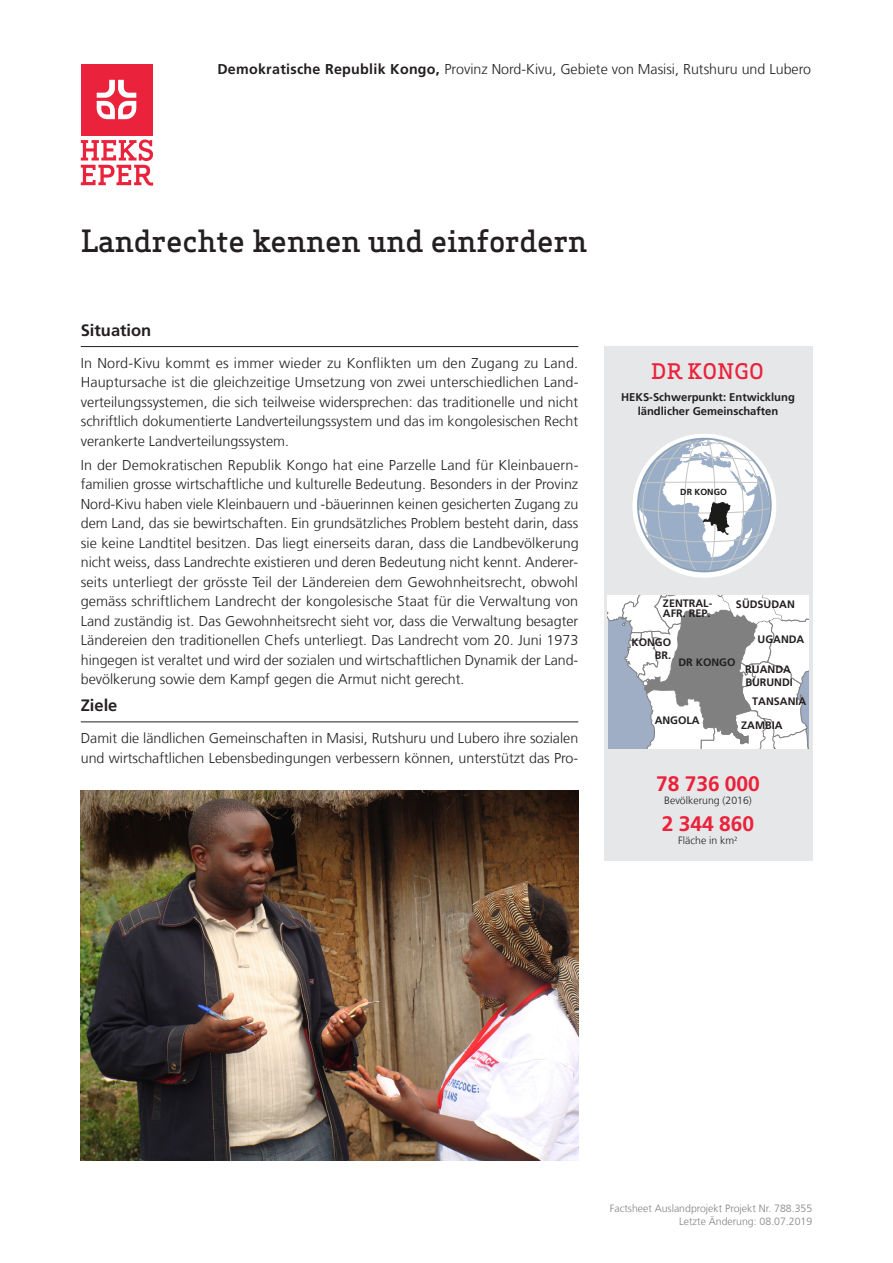
<style>
.page{position:relative;width:893px;height:1263px;background:#fff}
.page>*{position:absolute;margin:0;border:0;box-sizing:border-box;transform-origin:0 0}
.Titel{font:500 30px "Apex Serif";letter-spacing:-.01em;color:#231f20}
.t1{font:700 21px "Frutiger LT Com";color:#ea223b}
.t2{font:500 21px "Apex Serif";letter-spacing:.025em;color:#ea223b}
.Untertitel{font:700 16.5px "Frutiger LT Com";color:#231f20}
.text{font:300 14.25px/19.5px "Frutiger LT Com";color:#231f20;text-align:justify}
.Kopfzeile{font:300 14.25px "Frutiger LT Com";color:#231f20}
.t3{font:700 11.25px/13.4px "Frutiger LT Com";color:#231f20;text-align:center}
.t4{font:700 10.8px/13px "Frutiger LT Com";color:#231f20;text-align:right}
.t5{font:300 10.5px/12.6px "Frutiger LT Com";color:#808285;text-align:right}
.t6{font:300 10.5px "Frutiger LT Com";color:#231f20}
.t7{font:700 8.85px "Frutiger LT Com";color:#1b1b1a}
.s1{font-weight:700}
</style>
<div class="page">
<hr style="left:81px;top:346px;width:497px;height:1px;background:#231f20">
<hr style="left:81px;top:721px;width:497px;height:1px;background:#231f20">
<div style="left:604px;top:347px;width:208px;height:514px;background:#e6e7e9"></div>
<svg style="left:607px;top:595px;width:201px;height:154px;background:#cbcdd1"></svg>
<svg style="left:633px;top:434px;width:143px;height:143px"></svg>
<img style="left:81px;top:791px;width:497px;height:370px">
<div style="left:81px;top:64px;width:71px;height:71px;background:#ea223b"></div>
<svg style="left:97px;top:80px;width:39px;height:39px"></svg>
<svg style="left:81px;top:140px;width:72px;height:46px"></svg>
<p class="Kopfzeile" style="left:217px;top:61px;width:595px"><span class="s1">Demokratische Republik Kongo,</span> Provinz Nord-Kivu, Gebiete von Masisi, Rutshuru und Lubero</p>
<p class="Titel" style="left:81px;top:222px;width:508px">Landrechte kennen und einfordern</p>
<p class="Untertitel" style="left:81px;top:320px;width:72px">Situation</p>
<p class="text" style="left:81px;top:353px;width:499px">In Nord-Kivu kommt es immer wieder zu Konflikten um den Zugang zu Land.<br>Hauptursache ist die gleichzeitige Umsetzung von zwei unterschiedlichen Land&shy;verteilungssystemen, die sich teilweise widersprechen: das traditionelle und nicht schriftlich dokumentierte Landverteilungssystem und das im kongolesischen Recht verankerte Landverteilungssystem.</p>
<p class="text" style="left:81px;top:455px;width:499px">In der Demokratischen Republik Kongo hat eine Parzelle Land für Kleinbauern&shy;familien grosse wirtschaftliche und kulturelle Bedeutung. Besonders in der Provinz Nord-Kivu haben viele Kleinbauern und -bäuerinnen keinen gesicherten Zugang zu dem Land, das sie bewirtschaften. Ein grundsätzliches Problem besteht darin, dass sie keine Landtitel besitzen. Das liegt einerseits daran, dass die Landbevölkerung nicht weiss, dass Landrechte existieren und deren Bedeutung nicht kennt. Anderer&shy;seits unterliegt der grösste Teil der Ländereien dem Gewohnheitsrecht, obwohl gemäss schriftlichem Landrecht der kongolesische Staat für die Verwaltung von Land zuständig ist. Das Gewohnheitsrecht sieht vor, dass die Verwaltung besagter Ländereien den traditionellen Chefs unterliegt. Das Landrecht vom 20. Juni 1973 hingegen ist veraltet und wird der sozialen und wirtschaftlichen Dynamik der Land&shy;bevölkerung sowie dem Kampf gegen die Armut nicht gerecht.</p>
<p class="Untertitel" style="left:81px;top:695px;width:38px">Ziele</p>
<p class="text" style="left:81px;top:728px;width:499px">Damit die ländlichen Gemeinschaften in Masisi, Rutshuru und Lubero ihre sozialen und wirtschaftlichen Lebensbedingungen verbessern können, unterstützt das Pro-</p>
<p class="t2" style="left:651px;top:358px;width:114px">DR KONGO</p>
<p class="t3" style="left:621px;top:391px;width:175px">HEKS-Schwerpunkt: Entwicklung ländlicher Gemeinschaften</p>
<p class="t7" style="left:680px;top:486px;width:48px">DR KONGO</p>
<p class="t4" style="left:663px;top:597px;width:51px">ZENTRAL-</p>
<p class="t4" style="left:736px;top:598px;width:60px">SÜDSUDAN</p>
<p class="t4" style="left:663px;top:607px;width:49px">AFR. REP.</p>
<p class="t4" style="left:631px;top:636px;width:41px">KONGO<br>BR.</p>
<p class="t4" style="left:758px;top:633px;width:48px">UGANDA</p>
<p class="t4" style="left:745px;top:662px;width:49px;text-align:left">RUANDA<br>BURUNDI</p>
<p class="t4" style="left:752px;top:694px;width:56px">TANSANIA</p>
<p class="t4" style="left:741px;top:718px;width:43px">ZAMBIA</p>
<p class="t4" style="left:678px;top:656px;width:59px">DR KONGO</p>
<p class="t4" style="left:655px;top:714px;width:47px">ANGOLA</p>
<p class="t1" style="left:656px;top:771px;width:105px">78 736 000</p>
<p class="t6" style="left:664px;top:794px;width:89px">Bevölkerung (2016)</p>
<p class="t1" style="left:662px;top:811px;width:94px">2 344 860</p>
<p class="t6" style="left:678px;top:835px;width:61px">Fläche in km<sup>2</sup></p>
<p class="t5" style="left:610px;top:1202px;width:204px">Factsheet Auslandprojekt Projekt Nr. 788.355<br>Letzte Änderung: 08.07.2019</p>
</div>
